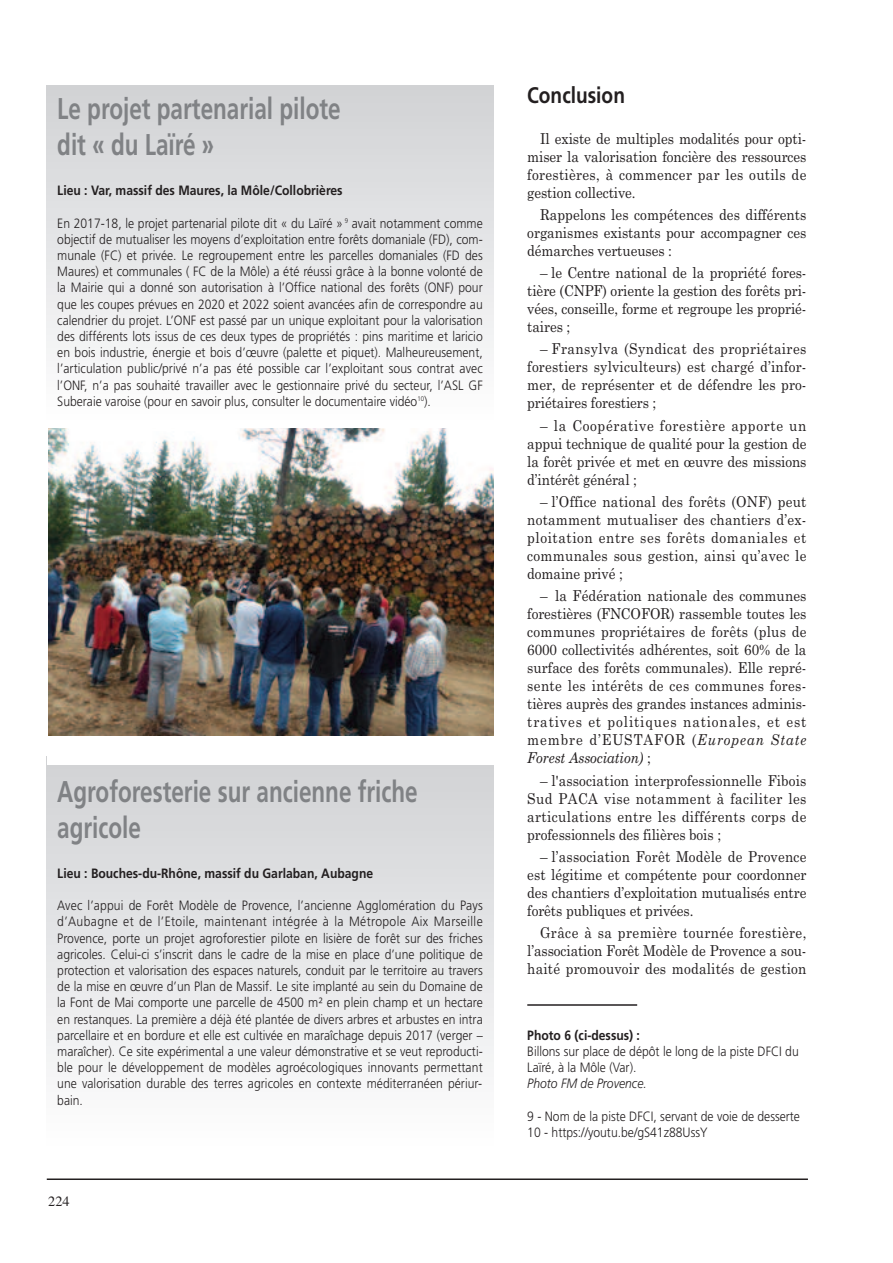
<style>
.page{position:relative;width:893px;height:1263px;background:#fff}
.page>*{position:absolute;margin:0;border:0;box-sizing:border-box;transform-origin:0 0}
.t1{font:700 30px/36px "Frutiger LT Std";color:#808285;scale:.75 1}
.t2{font:700 22.5px "Frutiger LT Std";color:#231f20;scale:.85 1}
.t3{font:15px/18px "Century Schoolbook";letter-spacing:-.005em;color:#231f20;text-align:justify;scale:.9 1}
.t4{font:14.25px "Times";color:#231f20}
.t5{font:300 13.5px/16.2px "Frutiger LT Std";color:#231f20;text-align:justify;scale:.9 1}
.t6{font:700 13.5px "Frutiger LT Std";color:#231f20;scale:.9 1}
.t7{font:italic 300 13.5px "Frutiger LT Std";color:#231f20;scale:.9 1}
.s1{font-style:italic}
</style>
<div class="page">
<hr style="left:47px;top:1178px;width:761px;height:2px;background:#231f20">
<div style="left:47px;top:85px;width:446px;height:336px;background:linear-gradient(to bottom,#d0d1d4,#fdfefe)"></div>
<div style="left:47px;top:757px;width:446px;height:390px;background:linear-gradient(to bottom,#d0d1d4,#fdfefe)"></div>
<div style="left:47px;top:429px;width:446px;height:336px;background:#fff"></div>
<img style="left:49px;top:429px;width:444px;height:307px">
<hr style="left:527px;top:1004px;width:110px;height:2px;background:#231f20">
<h1 class="t1" style="left:57px;top:93px;width:379px">Le projet partenarial pilote dit « du Laïré »</h1>
<p class="t6" style="left:57px;top:185px;width:319px">Lieu : Var, massif des Maures, la Môle/Collobrières</p>
<p class="t5" style="left:57px;top:216px;width:474px">En 2017-18, le projet partenarial pilote dit « du Laïré » <sup>9</sup> avait notamment comme objectif de mutualiser les moyens d’exploitation entre forêts domaniale (FD), com&shy;munale (FC) et privée. Le regroupement entre les parcelles domaniales (FD des Maures) et communales ( FC de la Môle) a été réussi grâce à la bonne volonté de la Mairie qui a donné son autorisation à l’Office national des forêts (ONF) pour que les coupes prévues en 2020 et 2022 soient avancées afin de correspondre au calendrier du projet. L’ONF est passé par un unique exploitant pour la valorisation des différents lots issus de ces deux types de propriétés : pins maritime et laricio en bois industrie, énergie et bois d’œuvre (palette et piquet). Malheureusement, l’articulation public/privé n’a pas été possible car l’exploitant sous contrat avec l’ONF, n’a pas souhaité travailler avec le gestionnaire privé du secteur, l’ASL GF Suberaie varoise (pour en savoir plus, consulter le documentaire vidéo<sup>10</sup>).</p>
<h1 class="t1" style="left:57px;top:776px;width:482px">Agroforesterie sur ancienne friche agricole</h1>
<p class="t6" style="left:57px;top:867px;width:353px">Lieu : Bouches-du-Rhône, massif du Garlaban, Aubagne</p>
<p class="t5" style="left:57px;top:898px;width:474px">Avec l’appui de Forêt Modèle de Provence, l’ancienne Agglomération du Pays d’Aubagne et de l’Etoile, maintenant intégrée à la Métropole Aix Marseille Provence, porte un projet agroforestier pilote en lisière de forêt sur des friches agricoles. Celui-ci s’inscrit dans le cadre de la mise en place d’une politique de protection et valorisation des espaces naturels, conduit par le territoire au travers de la mise en œuvre d’un Plan de Massif. Le site implanté au sein du Domaine de la Font de Mai comporte une parcelle de 4500 m² en plein champ et un hectare en restanques. La première a déjà été plantée de divers arbres et arbustes en intra parcellaire et en bordure et elle est cultivée en maraîchage depuis 2017 (verger – maraîcher). Ce site expérimental a une valeur démonstrative et se veut reproducti&shy;ble pour le développement de modèles agroécologiques innovants permettant une valorisation durable des terres agricoles en contexte méditerranéen périur&shy;bain.</p>
<p class="t4" style="left:48px;top:1193px;width:23px">224</p>
<h2 class="t2" style="left:527px;top:87px;width:116px">Conclusion</h2>
<p class="t3" style="left:527px;top:129px;width:312px;text-indent:13px">Il existe de multiples modalités pour opti&shy;miser la valorisation foncière des ressources forestières, à commencer par les outils de gestion collective.</p>
<p class="t3" style="left:527px;top:206px;width:312px;text-indent:13px">Rappelons les compétences des différents organismes existants pour accompagner ces démarches vertueuses :</p>
<p class="t3" style="left:527px;top:264px;width:312px;text-indent:13px">– le Centre national de la propriété fores&shy;tière (CNPF) oriente la gestion des forêts pri&shy;vées, conseille, forme et regroupe les proprié&shy;taires ;</p>
<p class="t3" style="left:527px;top:340px;width:312px;text-indent:13px">– Fransylva (Syndicat des propriétaires forestiers sylviculteurs) est chargé d’infor&shy;mer, de représenter et de défendre les pro&shy;priétaires forestiers ;</p>
<p class="t3" style="left:527px;top:416px;width:312px;text-indent:13px">– la Coopérative forestière apporte un appui technique de qualité pour la gestion de la forêt privée et met en œuvre des missions d’intérêt général ;</p>
<p class="t3" style="left:527px;top:493px;width:312px;text-indent:13px">– l’Office national des forêts (ONF) peut notamment mutualiser des chantiers d’ex&shy;ploitation entre ses forêts domaniales et communales sous gestion, ainsi qu’avec le domaine privé ;</p>
<p class="t3" style="left:527px;top:587px;width:312px;text-indent:13px">– la Fédération nationale des communes forestières (FNCOFOR) rassemble toutes les communes propriétaires de forêts (plus de 6000 collectivités adhérentes, soit 60% de la surface des forêts communales). Elle repré&shy;sente les intérêts de ces communes fores&shy;tières auprès des grandes instances adminis&shy;tratives et politiques nationales, et est membre d’EUSTAFOR (<span class="s1">European State Forest Association)</span> ;</p>
<p class="t3" style="left:527px;top:771px;width:312px;text-indent:13px">– l'association interprofessionnelle Fibois Sud PACA vise notamment à faciliter les articulations entre les différents corps de professionnels des filières bois ;</p>
<p class="t3" style="left:527px;top:848px;width:312px;text-indent:13px">– l’association Forêt Modèle de Provence est légitime et compétente pour coordonner des chantiers d’exploitation mutualisés entre forêts publiques et privées.</p>
<p class="t3" style="left:527px;top:924px;width:312px;text-indent:13px">Grâce à sa première tournée forestière, l’association Forêt Modèle de Provence a sou&shy;haité promouvoir des modalités de gestion</p>
<p class="t6" style="left:527px;top:1030px;width:127px">Photo 6 (ci-dessus) :</p>
<p class="t5" style="left:527px;top:1044px;width:303px">Billons sur place de dépôt le long de la piste DFCI du<br>Laïré, à la Môle (Var).</p>
<p class="t7" style="left:527px;top:1078px;width:134px">Photo FM de Provence.</p>
<p class="t5" style="left:527px;top:1109px;width:305px">9 - Nom de la piste DFCI, servant de voie de desserte<br>10 - https://youtu.be/gS41z88UssY</p>
</div>
